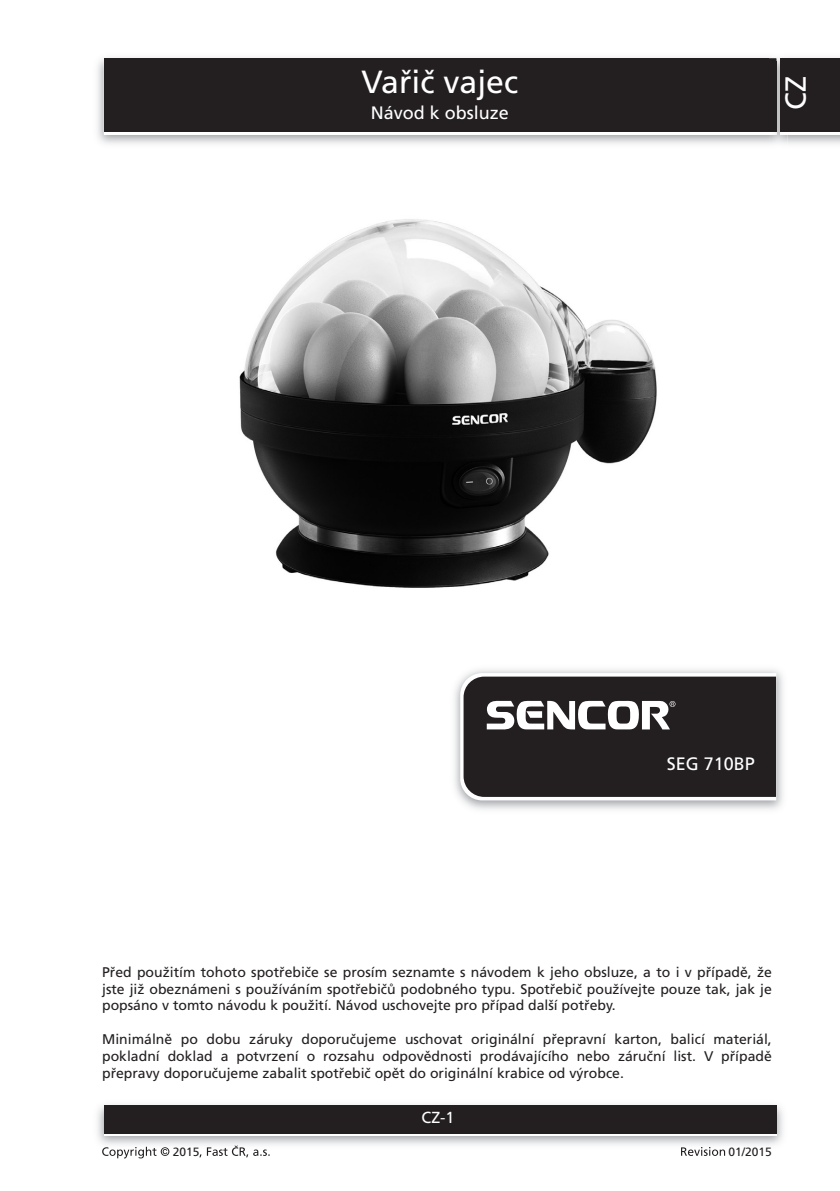
<style>
.page{position:relative;width:840px;height:1191px;background:#fff}
.page>*{position:absolute;margin:0;border:0;box-sizing:border-box;transform-origin:0 0}
.t1{font:32px "Frutiger CE";color:#fff}
.t2{font:29px "Frutiger CE";color:#fff}
.t3{font:18px "Frutiger CE";color:#fff}
.t4{font:16px "Frutiger CE";color:#fff}
.t5{font:14px/16.8px "Frutiger CE";color:#231f20;text-align:justify}
._03_text{font:12px "Frutiger CE";color:#231f20}
</style>
<div class="page">
<div style="left:104px;top:58px;width:671px;height:74px;background:#231f20"></div>
<img style="left:97px;top:1104px;width:686px;height:46px">
<div style="left:104px;top:1108px;width:671px;height:28px;background:linear-gradient(to right,#fff,#fff)"></div>
<div style="left:104px;top:1105px;width:671px;height:28px;background:#231f20"></div>
<img style="left:768px;top:55px;width:19px;height:92px">
<svg style="left:768px;top:132px;width:7px;height:3px"></svg>
<img style="left:768px;top:58px;width:7px;height:3px">
<img style="left:768px;top:61px;width:7px;height:71px">
<div style="left:780px;top:61px;width:59px;height:74px;background:#fff"></div>
<div style="left:780px;top:58px;width:59px;height:74px;background:#231f20"></div>
<img style="left:454px;top:669px;width:329px;height:141px">
<svg style="left:460px;top:673px;width:315px;height:127px;background:#434040"></svg>
<svg style="left:102px;top:1146px;width:67px;height:12px"></svg>
<svg style="left:199px;top:1145px;width:70px;height:12px"></svg>
<svg style="left:680px;top:1147px;width:44px;height:8px"></svg>
<img style="left:239px;top:219px;width:418px;height:369px">
<h1 class="t1" style="left:361px;top:64px;width:158px">Vařič vajec</h1>
<p class="t3" style="left:370px;top:102px;width:140px">Návod k obsluze</p>
<h2 class="t2" style="left:778px;top:110px;width:35px;rotate:-90deg">CZ</h2>
<p class="t3" style="left:666px;top:753px;width:90px">SEG 710BP</p>
<p class="t5" style="left:102px;top:963px;width:670px">Před použitím tohoto spotřebiče se prosím seznamte s návodem k jeho obsluze, a to i v případě, že jste již obeznámeni s používáním spotřebičů podobného typu. Spotřebič používejte pouze tak, jak je popsáno v tomto návodu k použití. Návod uschovejte pro případ další potřeby.</p>
<p class="t5" style="left:102px;top:1030px;width:670px">Minimálně po dobu záruky doporučujeme uschovat originální přepravní karton, balicí materiál, pokladní doklad a potvrzení o rozsahu odpovědnosti prodávajícího nebo záruční list. V případě přepravy doporučujeme zabalit spotřebič opět do originální krabice od výrobce.</p>
<p class="t4" style="left:421px;top:1108px;width:34px">CZ-1</p>
<p class="_03_text" style="left:173px;top:1144px;width:28px">2015</p>
<p class="_03_text" style="left:728px;top:1144px;width:45px">01/2015</p>
</div>
